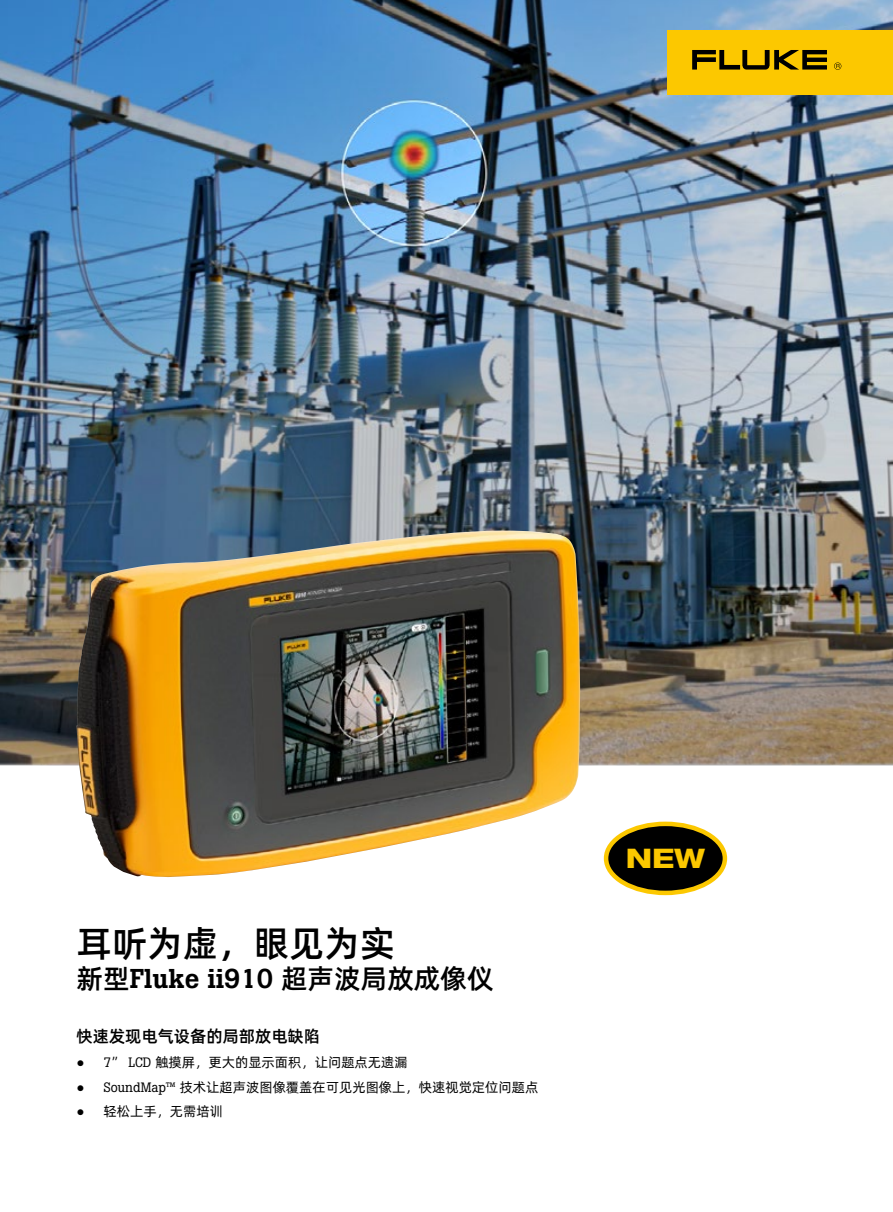
<style>
.page{position:relative;width:893px;height:1212px;background:#fff}
.page>*{position:absolute;margin:0;border:0;box-sizing:border-box;transform-origin:0 0}
.t1{font:36px "Alibaba Pu Hui Ti M";color:#000}
.t2{font:27px "Alibaba Pu Hui Ti M";color:#000}
.t3{font:800 expanded 27px "Helvetica Neue LT Pro";color:#fcc800}
.t4{font:16.5px "Alibaba Pu Hui Ti M";color:#000}
.t5{font:13.5px "Alibaba Pu Hui Ti R";color:#000}
.s1{font-family:"Boton Pro";font-weight:500}
.s2{font-family:"Arial"}
.s3{font-family:"Boton Pro"}
</style>
<div class="page">
<img style="left:0;top:0;width:893px;height:765px">
<img style="left:76px;top:530px;width:504px;height:347px">
<div style="left:668px;top:30px;width:225px;height:64px;background:#fcc800"></div>
<svg style="left:692px;top:50px;width:135px;height:20px"></svg>
<svg style="left:834px;top:62px;width:7px;height:8px"></svg>
<div style="left:606px;top:824px;width:119px;height:69px;background:#000;border-radius:50%"></div>
<div style="left:604px;top:821px;width:123px;height:74px;border:4px solid #fcc800;border-radius:50%"></div>
<h1 class="t1" style="left:77px;top:915px;width:320px">耳听为虚，眼见为实</h1>
<h2 class="t2" style="left:77px;top:957px;width:419px">新型<span class="s1">Fluke ii910</span> 超声波局放成像仪</h2>
<p class="t4" style="left:77px;top:1023px;width:245px">快速发现电气设备的局部放电缺陷</p>
<p class="t5" style="left:77px;top:1052px;width:333px"><span class="s2">●</span> <span class="s3">7</span>” <span class="s3">LCD</span> 触摸屏，更大的显示面积，让问题点无遗漏</p>
<p class="t5" style="left:77px;top:1077px;width:463px"><span class="s2">●</span> <span class="s3">SoundMap™</span> 技术让超声波图像覆盖在可见光图像上，快速视觉定位问题点</p>
<p class="t5" style="left:77px;top:1101px;width:148px"><span class="s2">●</span> 轻松上手，无需培训</p>
<h2 class="t3" style="left:626px;top:841px;width:81px">NEW</h2>
</div>
